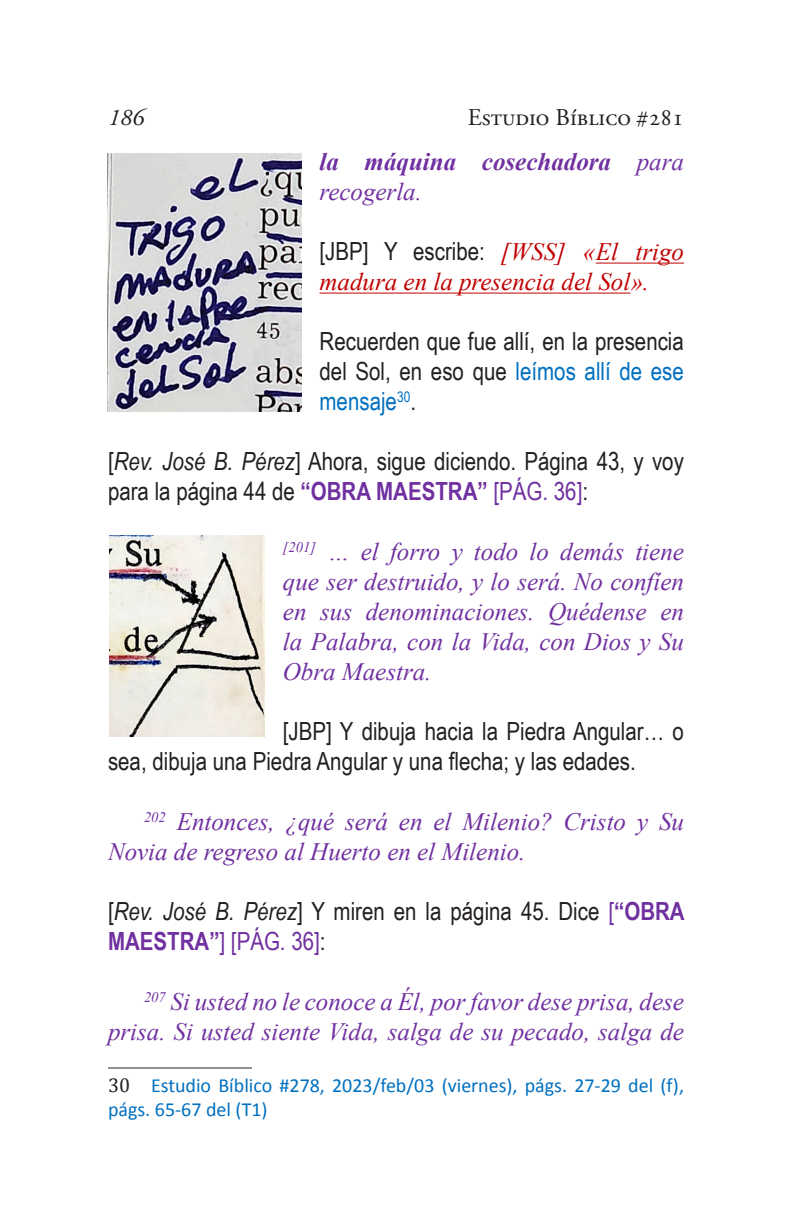
<style>
.page{position:relative;width:792px;height:1224px;background:#fff}
.page>*{position:absolute;margin:0;border:0;box-sizing:border-box;transform-origin:0 0}
.t1{font:25px/30px "Arial Narrow";color:#231f20}
.t2{font:italic 25px/30px "Times New Roman";color:#7030a0;text-align:justify}
.t3{font:italic 25px/30px "Times New Roman";color:#c00000}
.t4{font:italic 700 25px/30px "Times New Roman";color:#7030a0}
.t5{font:24px "Adobe Garamond Pro";color:#231f20}
.t6{font:italic 24px "Adobe Garamond Pro";color:#231f20}
.Footnote_text{font:20px/24px "Calibri";color:#0070c0}
.s1{font-weight:400}
.s2{font-family:"Arial Narrow";font-style:normal;color:#231f20}
.s3{color:#0070c0}
.s4{font-style:italic}
.s5{font-weight:700;color:#7030a0}
.s6{color:#7030a0}
.s7{font-family:"Cambria";color:#231f20}
</style>
<div class="page">
<hr style="left:596px;top:263px;width:88px;height:1px;background:#c00000">
<hr style="left:320px;top:293px;width:310px;height:1px;background:#c00000">
<hr style="left:108px;top:1068px;width:144px;height:1px;background:#231f20">
<img style="left:108px;top:153px;width:194px;height:259px">
<img style="left:110px;top:535px;width:155px;height:202px">
<p class="t6" style="left:108px;top:103px;width:37px">186</p>
<p class="t5" style="left:468px;top:103px;width:218px">Estudio Bíblico #281</p>
<p class="t4" style="left:320px;top:146px;width:366px">la máquina cosechadora <span class="s1">para recogerla.</span></p>
<p class="t3" style="left:320px;top:236px;width:366px"><span class="s2">[JBP] Y escribe:</span> [WSS] «El trigo madura en la presencia del Sol».</p>
<p class="t1" style="left:320px;top:326px;width:366px;text-align:justify">Recuerden que fue allí, en la presencia del Sol, en eso que <span class="s3">leímos allí de ese mensaje</span><sup>30</sup>.</p>
<p class="t1" style="left:108px;top:446px;width:577px">[<span class="s4">Rev. José B. Pérez</span>] Ahora, sigue diciendo. Página 43, y voy para la página 44 de <span class="s5">“OBRA MAESTRA”</span> <span class="s6">[PÁG. 36]</span>:</p>
<p class="t2" style="left:283px;top:536px;width:403px"><sup>[201]</sup> … el forro y todo lo demás tiene que ser destruido, y lo será. No confíen en sus denominaciones. Quédense en la Palabra, con la Vida, con Dios y Su Obra Maestra.</p>
<p class="t1" style="left:108px;top:716px;width:577px;text-indent:175px">[JBP] Y dibuja hacia la Piedra Angular… o sea, dibuja una Piedra Angular y una flecha; y las edades.</p>
<p class="t2" style="left:108px;top:806px;width:578px;text-indent:36px"><sup>202</sup> Entonces, ¿qué será en el Milenio? Cristo y Su<br>Novia de regreso al Huerto en el Milenio.</p>
<p class="t1" style="left:108px;top:896px;width:578px">[<span class="s4">Rev. José B. Pérez</span>] Y miren en la página 45. Dice <span class="s6">[</span><span class="s5">“OBRA<br>MAESTRA”</span><span class="s6">] [PÁG. 36]</span>:</p>
<p class="t2" style="left:108px;top:986px;width:578px;text-align:right"><sup>207</sup> Si usted no le conoce a Él, por favor dese prisa, dese prisa. Si usted siente Vida, salga de su pecado, salga de</p>
<p class="Footnote_text" style="left:108px;top:1072px;width:578px"><span class="s7">30</span> Estudio Bíblico #278, 2023/feb/03 (viernes), págs. 27-29 del (f), págs. 65-67 del (T1)</p>
</div>
